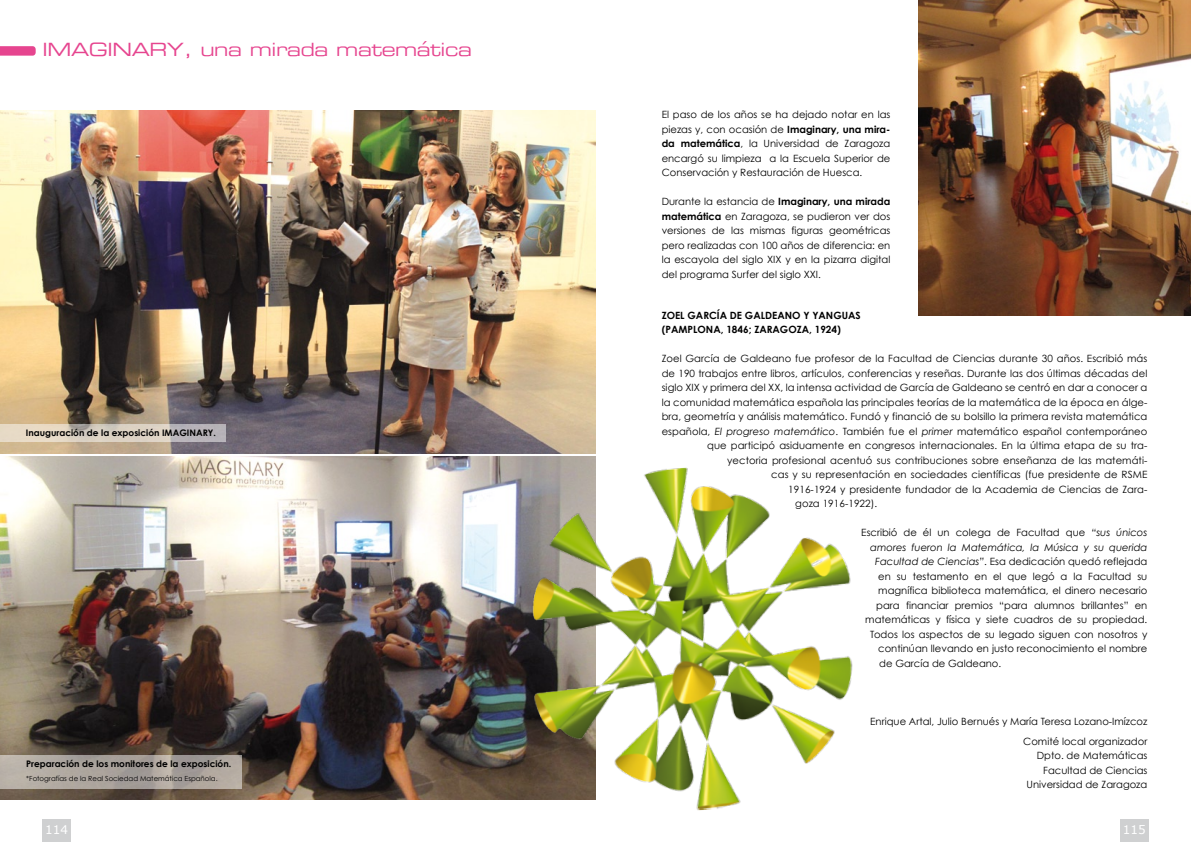
<style>
.page{position:relative;width:1191px;height:842px;background:#fff}
.page>*{position:absolute;margin:0;border:0;box-sizing:border-box;transform-origin:0 0}
.t1{font:18px "Eurostile Extended Two";letter-spacing:-.02em;color:#e6458f}
.t2{font:12px "Verdana";color:#fff}
.t3{font:10px/14.5px "Century Gothic";letter-spacing:.005em;color:#000;text-align:justify}
.t4{font:700 10px/14.5px "Century Gothic";color:#000}
.t5{font:italic 10px "Century Gothic";color:#000}
.t6{font:700 9px "Century Gothic";color:#000}
.t7{font:7px "Century Gothic";color:#000}
.s1{font-weight:700}
.s2{font-style:italic}
</style>
<div class="page">
<div style="left:43px;top:819px;width:28px;height:23px;background:#cfd0d1"></div>
<div style="left:1120px;top:819px;width:28px;height:23px;background:#cfd0d1"></div>
<img style="left:918px;top:0;width:273px;height:316px">
<svg style="left:0;top:46px;width:36px;height:10px"></svg>
<img style="left:0;top:111px;width:595px;height:342px">
<img style="left:0;top:456px;width:595px;height:343px">
<svg style="left:0;top:755px;width:242px;height:34px;background:#ada59e"></svg>
<svg style="left:0;top:424px;width:226px;height:18px;background:#d3cabf"></svg>
<img style="left:512px;top:459px;width:341px;height:352px">
<h1 class="t1" style="left:43px;top:37px;width:431px">IMAGINARY, una mirada matemática</h1>
<p class="t6" style="left:26px;top:426px;width:192px">Inauguración de la exposición IMAGINARY.</p>
<p class="t6" style="left:26px;top:757px;width:207px">Preparación de los monitores de la exposición.</p>
<p class="t7" style="left:26px;top:775px;width:193px">*Fotografías de la Real Sociedad Matemática Española.</p>
<p class="t3" style="left:661px;top:107px;width:230px">El paso de los años se ha dejado notar en las piezas y, con ocasión de <span class="s1">Imaginary, una mira&shy;da matemática</span>, la Universidad de Zaragoza en-cargó su limpieza a la Escuela Superior de Con-servación y Restauración de Huesca.</p>
<p class="t3" style="left:661px;top:194px;width:230px">Durante la estancia de <span class="s1">Imaginary, una mirada matemática</span> en Zaragoza, se pudieron ver dos versiones de las mismas figuras geométricas pero realizadas con 100 años de diferencia: en la escayola del siglo XIX y en la pizarra digital del programa Surfer del siglo XXI.</p>
<p class="t4" style="left:661px;top:307px;width:200px">ZOEL GARCÍA DE GALDEANO Y YANGUAS (PAMPLONA, 1846; ZARAGOZA, 1924)</p>
<p class="t3" style="left:661px;top:351px;width:487px">Zoel García de Galdeano fue profesor de la Facul-tad de Ciencias durante 30 años. Escribió más</p>
<p class="t3" style="left:661px;top:366px;width:487px">de 190 trabajos entre libros, artículos, conferencias y reseñas. Durante las dos últimas décadas del</p>
<p class="t3" style="left:661px;top:380px;width:487px">siglo XIX y primera del XX, la intensa actividad de García de Galdeano se centró en dar a conocer a</p>
<p class="t3" style="left:661px;top:395px;width:487px">la comunidad matemática española las principales teorías de la matemática de la época en álge-</p>
<p class="t3" style="left:661px;top:409px;width:487px">bra, geometría y análisis matemático. Fundó y financió de su bolsillo la primera revista matemáti-ca</p>
<p class="t3" style="left:661px;top:424px;width:487px">española, <span class="s2">El progreso matemático</span>. También fue el <span class="s2">primer</span> matemático español contemporáneo</p>
<p class="t3" style="left:707px;top:438px;width:441px">que participó asiduamente en congresos internacionales. En la última etapa de su tra-</p>
<p class="t3" style="left:727px;top:453px;width:417px">yectoria profesional acentuó sus contribuciones sobre enseñanza de las matemá-ti---</p>
<p class="t3" style="left:771px;top:467px;width:378px">cas y su representación en sociedades científicas (fue presidente de RSME</p>
<p class="t3" style="left:788px;top:482px;width:360px">1916-1924 y presidente fundador de la Academia de Ciencias de Zara-</p>
<p class="t3" style="left:795px;top:496px;width:83px">goza 1916-1922).</p>
<p class="t3" style="left:861px;top:525px;width:287px">Escribió de él un colega de Facultad que <span class="s2">“sus únicos</span></p>
<p class="t5" style="left:870px;top:540px;width:279px">amores fueron la Matemática, la Música y su querida</p>
<p class="t3" style="left:875px;top:554px;width:273px"><span class="s2">Facultad de Ciencias”</span>. Esa dedicación quedó reflejada</p>
<p class="t3" style="left:878px;top:569px;width:269px">en su testamento en el que legó a la Facultad su</p>
<p class="t3" style="left:878px;top:583px;width:270px">magnífica biblioteca matemática, el dinero necesario</p>
<p class="t3" style="left:876px;top:598px;width:272px">para financiar premios “para alumnos brillantes” en</p>
<p class="t3" style="left:865px;top:612px;width:284px">matemáticas y física y siete cuadros de su propiedad.</p>
<p class="t3" style="left:870px;top:627px;width:278px">Todos los aspectos de su legado siguen con nosotros y</p>
<p class="t3" style="left:878px;top:641px;width:271px">continúan llevando en justo reconocimiento el nombre</p>
<p class="t3" style="left:879px;top:656px;width:123px">de García de Galdeano.</p>
<p class="t3" style="left:870px;top:711px;width:279px;line-height:20.2px;text-align:right">Enrique Artal, Julio Bernués y María Teresa Lozano-Imízcoz<br>Comité local organizador</p>
<p class="t3" style="left:1026px;top:748px;width:122px;text-align:right">Dpto. de Matemáticas<br>Facultad de Ciencias<br>Universidad de Zaragoza</p>
<p class="t2" style="left:45px;top:822px;width:24px">114</p>
<p class="t2" style="left:1122px;top:822px;width:24px">115</p>
</div>
